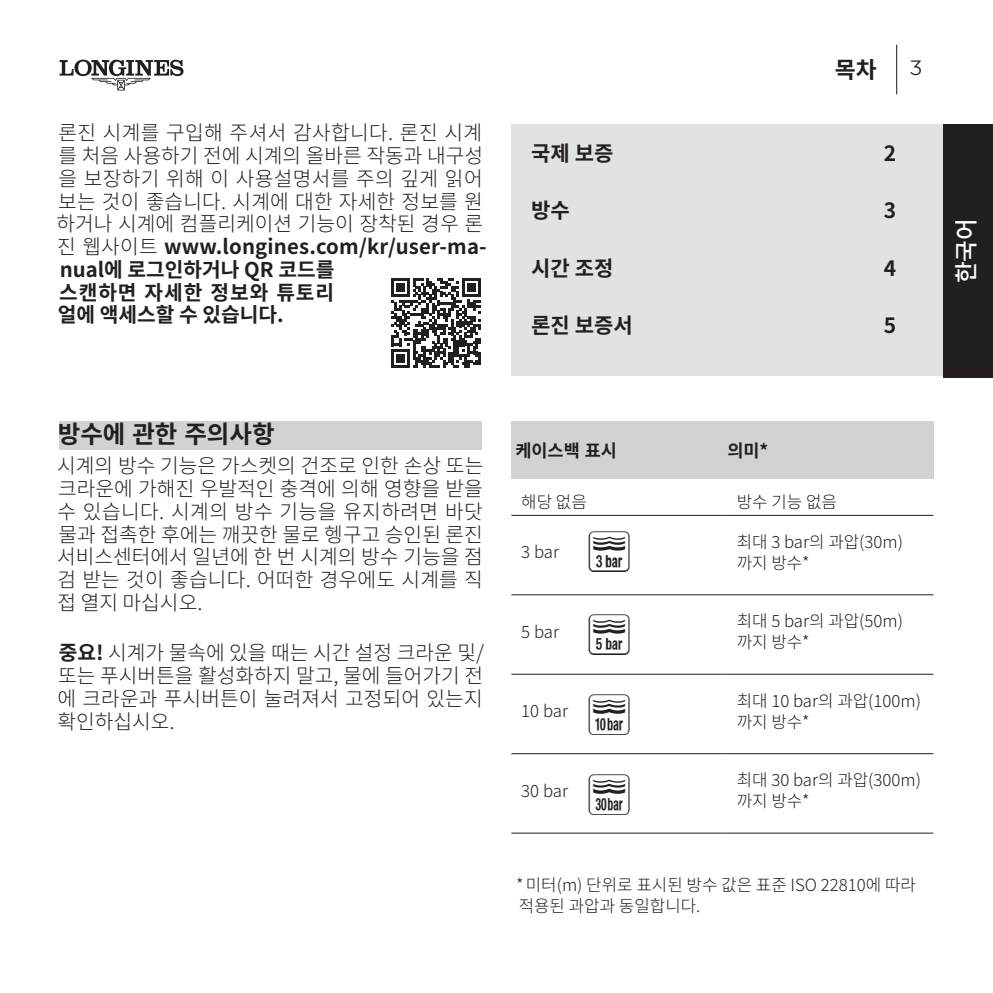
<style>
.page{position:relative;width:993px;height:993px;background:#fff}
.page>*{position:absolute;margin:0;border:0;box-sizing:border-box;transform-origin:0 0}
.texte{font:49px "Longines pictos";color:#231f20}
.titre_grand_Src_Han{font:700 24.5px "Source Han Sans KR";color:#231f20}
.t1{font:500 23.8px "Source Han Sans KR";color:#fff}
.Entete_gras_Src_Han{font:700 22.75px "Source Han Sans KR";color:#231f20}
.texte_Sommaire_Src_Han{font:700 21px "Source Han Sans KR";color:#231f20}
.texte_Src_Han{font:300 20.3px/22.8px "Source Han Sans KR";color:#231f20;text-align:justify}
.pagina{font:300 20.3px "Longines Sans Text";color:#231f20}
.t2{font:700 17.5px "Source Han Sans KR";color:#231f20}
.texte-2{font:300 16.8px/21px "Source Han Sans KR";color:#231f20}
.texte_sans_GREP{font:300 16.8px/21px "Source Han Sans KR";color:#231f20}
.s1{font-weight:700}
</style>
<div class="page">
<hr style="left:895px;top:45px;width:2px;height:49px;background:#231f20">
<svg style="left:60px;top:60px;width:123px;height:30px"></svg>
<div style="left:511px;top:124px;width:436px;height:252px;background:#e1e2e4"></div>
<div style="left:60px;top:421px;width:421px;height:28px;background:#d1d2d4"></div>
<div style="left:943px;top:124px;width:49px;height:253px;background:#231f20"></div>
<svg style="left:391px;top:278px;width:89px;height:90px"></svg>
<hr style="left:511px;top:514px;width:215px;height:2px;background:#231f20">
<hr style="left:726px;top:514px;width:207px;height:2px;background:#231f20">
<hr style="left:511px;top:594px;width:215px;height:1px;background:#231f20">
<hr style="left:726px;top:594px;width:207px;height:1px;background:#231f20">
<hr style="left:511px;top:673px;width:215px;height:1px;background:#231f20">
<hr style="left:726px;top:673px;width:207px;height:1px;background:#231f20">
<hr style="left:511px;top:752px;width:215px;height:2px;background:#231f20">
<hr style="left:726px;top:752px;width:207px;height:2px;background:#231f20">
<hr style="left:511px;top:832px;width:215px;height:1px;background:#231f20">
<hr style="left:726px;top:832px;width:207px;height:1px;background:#231f20">
<div style="left:511px;top:421px;width:422px;height:57px;background:#d1d2d4"></div>
<p class="texte_Src_Han" style="left:56px;top:122px;width:431px;text-align:left">론진 시계를 구입해 주셔서 감사합니다. 론진 시계 를 처음 사용하기 전에 시계의 올바른 작동과 내구성 을 보장하기 위해 이 사용설명서를 주의 깊게 읽어 보는 것이 좋습니다. 시계에 대한 자세한 정보를 원 하거나 시계에 컴플리케이션 기능이 장착된 경우 론 진 웹사이트 <span class="s1">www.longines.com/kr/user-ma&shy;nual에 로그인하거나 QR 코드를<br>스캔하면 자세한 정보와 튜토리<br>얼에 액세스할 수 있습니다.</span></p>
<p class="Entete_gras_Src_Han" style="left:834px;top:57px;width:43px">목차</p>
<p class="pagina" style="left:909px;top:51px;width:14px">3</p>
<p class="texte_Sommaire_Src_Han" style="left:531px;top:141px;width:84px">국제 보증</p>
<p class="texte_Sommaire_Src_Han" style="left:883px;top:141px;width:14px">2</p>
<p class="texte_Sommaire_Src_Han" style="left:531px;top:199px;width:40px">방수</p>
<p class="texte_Sommaire_Src_Han" style="left:883px;top:199px;width:14px">3</p>
<p class="texte_Sommaire_Src_Han" style="left:531px;top:256px;width:84px">시간 조정</p>
<p class="texte_Sommaire_Src_Han" style="left:883px;top:256px;width:14px">4</p>
<p class="texte_Sommaire_Src_Han" style="left:531px;top:313px;width:103px">론진 보증서</p>
<p class="texte_Sommaire_Src_Han" style="left:883px;top:313px;width:14px">5</p>
<p class="t1" style="left:952px;top:283px;width:67px;rotate:-90deg">한국어</p>
<p class="titre_grand_Src_Han" style="left:58px;top:419px;width:218px">방수에 관한 주의사항</p>
<p class="texte_Src_Han" style="left:57px;top:454px;width:427px">시계의 방수 기능은 가스켓의 건조로 인한 손상 또는 크라운에 가해진 우발적인 충격에 의해 영향을 받을 수 있습니다. 시계의 방수 기능을 유지하려면 바닷 물과 접촉한 후에는 깨끗한 물로 헹구고 승인된 론진 서비스센터에서 일년에 한 번 시계의 방수 기능을 점 검 받는 것이 좋습니다. 어떠한 경우에도 시계를 직 접 열지 마십시오.</p>
<p class="texte_Src_Han" style="left:57px;top:641px;width:428px"><span class="s1">중요!</span> 시계가 물속에 있을 때는 시간 설정 크라운 및/ 또는 푸시버튼을 활성화하지 말고, 물에 들어가기 전 에 크라운과 푸시버튼이 눌려져서 고정되어 있는지 확인하십시오.</p>
<p class="t2" style="left:515px;top:440px;width:103px">케이스백 표시</p>
<p class="t2" style="left:727px;top:440px;width:43px">의미*</p>
<p class="texte-2" style="left:521px;top:492px;width:67px">해당 없음</p>
<p class="texte-2" style="left:736px;top:492px;width:102px">방수 기능 없음</p>
<p class="texte_sans_GREP" style="left:521px;top:541px;width:39px">3 bar</p>
<p class="texte_sans_GREP" style="left:736px;top:531px;width:168px">최대 3 bar의 과압(30m) 까지 방수*</p>
<p class="texte" style="left:588px;top:525px;width:42px">3</p>
<p class="texte-2" style="left:521px;top:621px;width:39px">5 bar</p>
<p class="texte-2" style="left:736px;top:610px;width:168px">최대 5 bar의 과압(50m) 까지 방수*</p>
<p class="texte" style="left:588px;top:609px;width:42px">5</p>
<p class="texte" style="left:588px;top:689px;width:42px">+</p>
<p class="texte" style="left:588px;top:769px;width:42px">*</p>
<p class="texte-2" style="left:521px;top:700px;width:48px">10 bar</p>
<p class="texte-2" style="left:736px;top:690px;width:186px">최대 10 bar의 과압(100m) 까지 방수*</p>
<p class="texte-2" style="left:521px;top:780px;width:48px">30 bar</p>
<p class="texte-2" style="left:736px;top:769px;width:186px">최대 30 bar의 과압(300m) 까지 방수*</p>
<p class="texte-2" style="left:516px;top:874px;width:401px">*미터(m) 단위로 표시된 방수 값은 표준 ISO 22810에 따라 적용된 과압과 동일합니다.</p>
</div>
